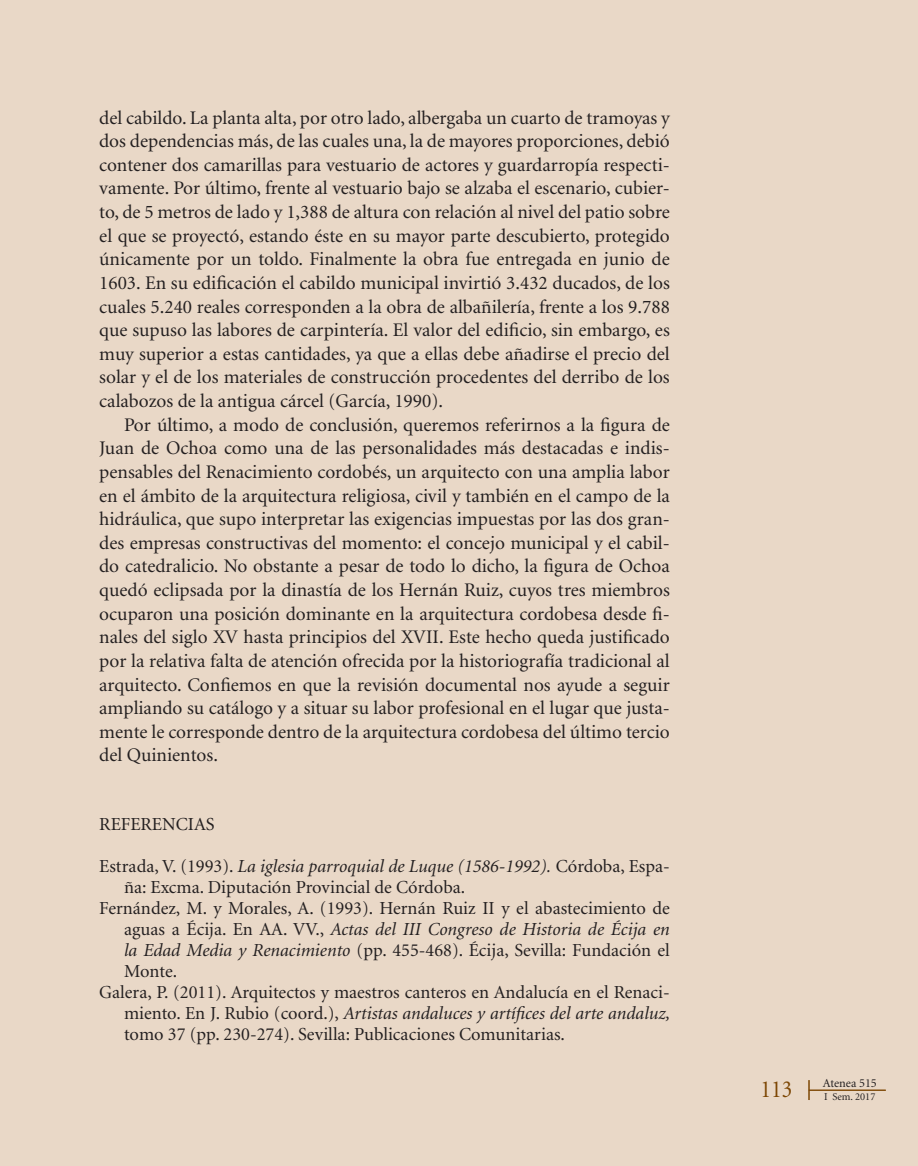
<style>
.page{position:relative;width:918px;height:1166px;background:#e9d8c7}
.page>*{position:absolute;margin:0;border:0;box-sizing:border-box;transform-origin:0 0}
.t1{font:24.5px "Minion";color:#7d4704;scale:.9 1}
.t2{font:19.25px/23.6px "Minion";color:#231f20;text-align:justify}
.t3{font:18.38px "Minion";color:#231f20}
.t4{font:italic 18.38px "Minion";color:#231f20}
.t5{font:12.25px "Minion";color:#231f20}
.t6{font:10.5px "Minion";color:#231f20}
.s1{font-style:normal}
.s2{font-style:italic}
</style>
<div class="page">
<hr style="left:809px;top:1090px;width:76px;height:1px;background:#7d4704">
<svg style="left:808px;top:1080px;width:1px;height:20px"></svg>
<p class="t2" style="left:99px;top:106px;width:572px">del cabildo. La planta alta, por otro lado, albergaba un cuarto de tramoyas y dos dependencias más, de las cuales una, la de mayores proporciones, debió contener dos camarillas para vestuario de actores y guardarropía respecti&shy;vamente. Por último, frente al vestuario bajo se alzaba el escenario, cubier&shy;to, de 5 metros de lado y 1,388 de altura con relación al nivel del patio sobre el que se proyectó, estando éste en su mayor parte descubierto, protegido únicamente por un toldo. Finalmente la obra fue entregada en junio de 1603. En su edificación el cabildo municipal invirtió 3.432 ducados, de los cuales 5.240 reales corresponden a la obra de albañilería, frente a los 9.788 que supuso las labores de carpintería. El valor del edificio, sin embargo, es muy superior a estas cantidades, ya que a ellas debe añadirse el precio del solar y el de los materiales de construcción procedentes del derribo de los calabozos de la antigua cárcel (García, 1990).</p>
<p class="t2" style="left:99px;top:413px;width:572px;text-indent:25px">Por último, a modo de conclusión, queremos referirnos a la figura de Juan de Ochoa como una de las personalidades más destacadas e indis&shy;pensables del Renacimiento cordobés, un arquitecto con una amplia labor en el ámbito de la arquitectura religiosa, civil y también en el campo de la hidráulica, que supo interpretar las exigencias impuestas por las dos gran&shy;des empresas constructivas del momento: el concejo municipal y el cabil&shy;do catedralicio. No obstante a pesar de todo lo dicho, la figura de Ochoa quedó eclipsada por la dinastía de los Hernán Ruiz, cuyos tres miembros ocuparon una posición dominante en la arquitectura cordobesa desde fi&shy;nales del siglo XV hasta principios del XVII. Este hecho queda justificado por la relativa falta de atención ofrecida por la historiografía tradicional al arquitecto. Confiemos en que la revisión documental nos ayude a seguir ampliando su catálogo y a situar su labor profesional en el lugar que justa&shy;mente le corresponde dentro de la arquitectura cordobesa del último tercio del Quinientos.</p>
<p class="t3" style="left:99px;top:815px;width:117px">REFERENCIAS</p>
<p class="t4" style="left:99px;top:857px;width:572px"><span class="s1">Estrada, V. (1993).</span> La iglesia parroquial de Luque (1586-1992). <span class="s1">Córdoba, Espa-</span></p>
<p class="t3" style="left:124px;top:878px;width:343px">ña: Excma. Diputación Provincial de Córdoba.</p>
<p class="t3" style="left:99px;top:899px;width:572px">Fernández, M. y Morales, A. (1993). Hernán Ruiz II y el abastecimiento de</p>
<p class="t4" style="left:124px;top:920px;width:547px"><span class="s1">aguas a Écija. En AA. VV.,</span> Actas del III Congreso de Historia de Écija en</p>
<p class="t3" style="left:124px;top:941px;width:547px"><span class="s2">la Edad Media y Renacimiento</span> (pp. 455-468). Écija, Sevilla: Fundación el</p>
<p class="t3" style="left:124px;top:962px;width:55px">Monte.</p>
<p class="t3" style="left:99px;top:983px;width:572px">Galera, P. (2011). Arquitectos y maestros canteros en Andalucía en el Renaci-</p>
<p class="t4" style="left:124px;top:1004px;width:547px"><span class="s1">miento. En J. Rubio (coord.),</span> Artistas andaluces y artífices del arte andaluz,</p>
<p class="t3" style="left:124px;top:1025px;width:442px">tomo 37 (pp. 230-274). Sevilla: Publicaciones Comunitarias.</p>
<p class="t5" style="left:823px;top:1077px;width:56px">Atenea 515</p>
<p class="t1" style="left:760px;top:1077px;width:37px">113</p>
<p class="t6" style="left:824px;top:1091px;width:53px">I Sem. 2017</p>
</div>
